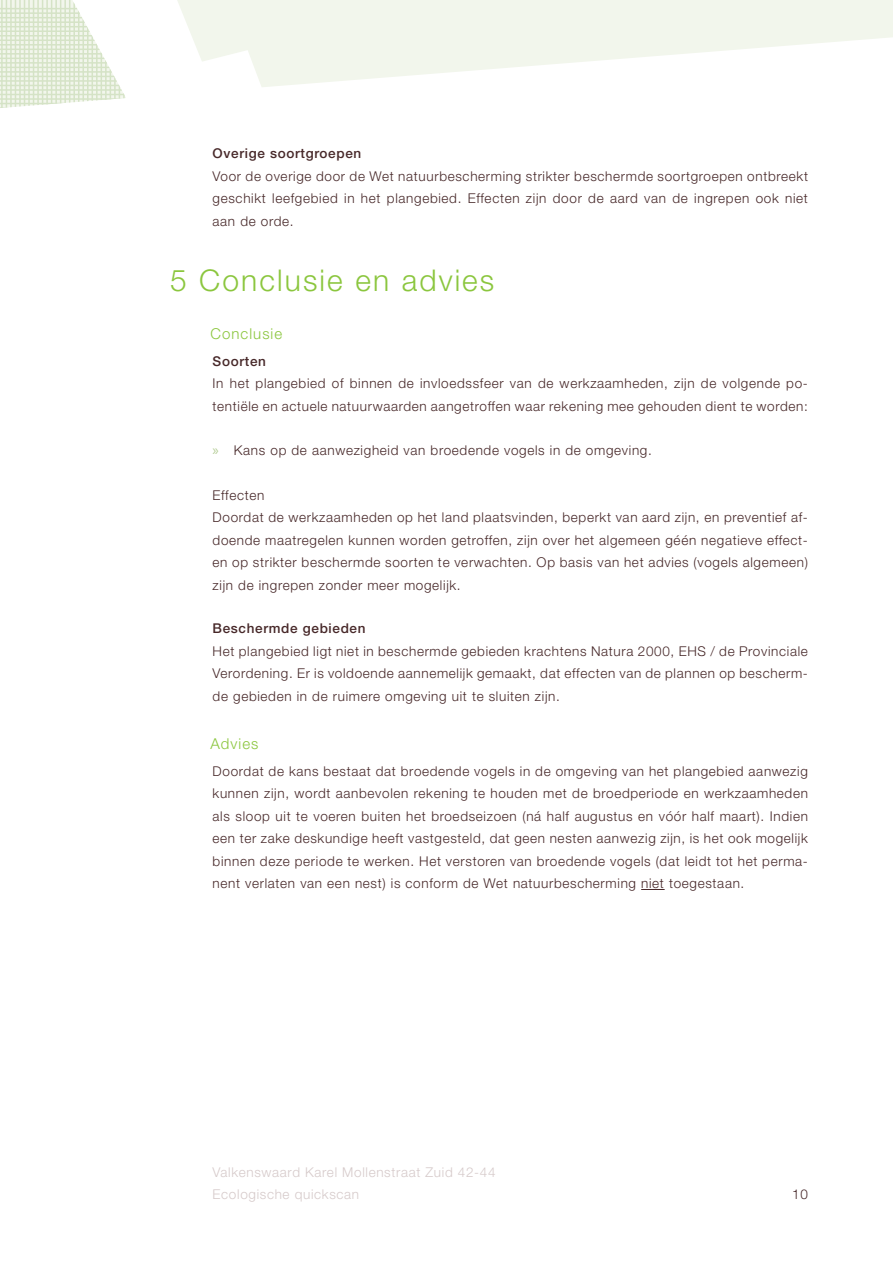
<style>
.page{position:relative;width:893px;height:1263px;background:#fff}
.page>*{position:absolute;margin:0;border:0;box-sizing:border-box;transform-origin:0 0}
.t1{font:300 30px "Helvetica Neue LT Pro";letter-spacing:.07em;color:#8bc63e}
.t2{font:300 15px "Helvetica Neue LT Pro";letter-spacing:.07em;color:#8bc63e}
.t3{font:300 13.5px/22.5px "Helvetica Neue LT Pro";letter-spacing:.05em;color:#472829;text-align:justify}
.t4{font:300 13.5px/22.5px "Helvetica Neue LT Pro";letter-spacing:.05em;color:#d6caca}
.t5{font:500 13.5px "Helvetica Neue LT Pro";letter-spacing:.05em;color:#472829}
.s1{font-family:"Myriad Pro";font-weight:400;font-size:15px;color:#b4cc95}
</style>
<div class="page">
<svg style="left:125px;top:0;width:768px;height:98px;fill:#f2f6ec"></svg>
<svg style="left:0;top:0;width:125px;height:108px"></svg>
<svg style="left:641px;top:889px;width:24px;height:1px"></svg>
<p class="t5" style="left:213px;top:146px;width:150px">Overige soortgroepen</p>
<p class="t3" style="left:213px;top:165px;width:597px">Voor de overige door de Wet natuurbescherming strikter beschermde soortgroepen ontbreekt geschikt leefgebied in het plangebied. Effecten zijn door de aard van de ingrepen ook niet aan de orde.</p>
<p class="t1" style="left:170px;top:262px;width:326px">5 Conclusie en advies</p>
<p class="t2" style="left:210px;top:324px;width:73px">Conclusie</p>
<p class="t5" style="left:213px;top:353px;width:55px">Soorten</p>
<p class="t3" style="left:213px;top:372px;width:597px">In het plangebied of binnen de invloedssfeer van de werkzaamheden, zijn de volgende po&shy;tentiële en actuele natuurwaarden aangetroffen waar rekening mee gehouden dient te worden:</p>
<p class="t3" style="left:213px;top:438px;width:441px"><span class="s1">»</span> Kans op de aanwezigheid van broedende vogels in de omgeving.</p>
<p class="t3" style="left:213px;top:483px;width:53px">Effecten</p>
<p class="t3" style="left:213px;top:506px;width:597px">Doordat de werkzaamheden op het land plaatsvinden, beperkt van aard zijn, en preventief af&shy;doende maatregelen kunnen worden getroffen, zijn over het algemeen géén negatieve effect&shy;en op strikter beschermde soorten te verwachten. Op basis van het advies (vogels algemeen) zijn de ingrepen zonder meer mogelijk.</p>
<p class="t5" style="left:213px;top:620px;width:154px">Beschermde gebieden</p>
<p class="t3" style="left:213px;top:639px;width:597px">Het plangebied ligt niet in beschermde gebieden krachtens Natura 2000, EHS / de Provinciale Verordening. Er is voldoende aannemelijk gemaakt, dat effecten van de plannen op bescherm&shy;de gebieden in de ruimere omgeving uit te sluiten zijn.</p>
<p class="t2" style="left:210px;top:734px;width:50px">Advies</p>
<p class="t3" style="left:213px;top:759px;width:597px">Doordat de kans bestaat dat broedende vogels in de omgeving van het plangebied aanwezig kunnen zijn, wordt aanbevolen rekening te houden met de broedperiode en werkzaamheden als sloop uit te voeren buiten het broedseizoen (ná half augustus en vóór half maart). Indien een ter zake deskundige heeft vastgesteld, dat geen nesten aanwezig zijn, is het ook mogelijk binnen deze periode te werken. Het verstoren van broedende vogels (dat leidt tot het perma&shy;nent verlaten van een nest) is conform de Wet natuurbescherming niet toegestaan.</p>
<p class="t4" style="left:213px;top:1160px;width:285px">Valkenswaard Karel Mollenstraat Zuid 42-44<br>Ecologische quickscan</p>
<p class="t3" style="left:792px;top:1183px;width:17px">10</p>
</div>
